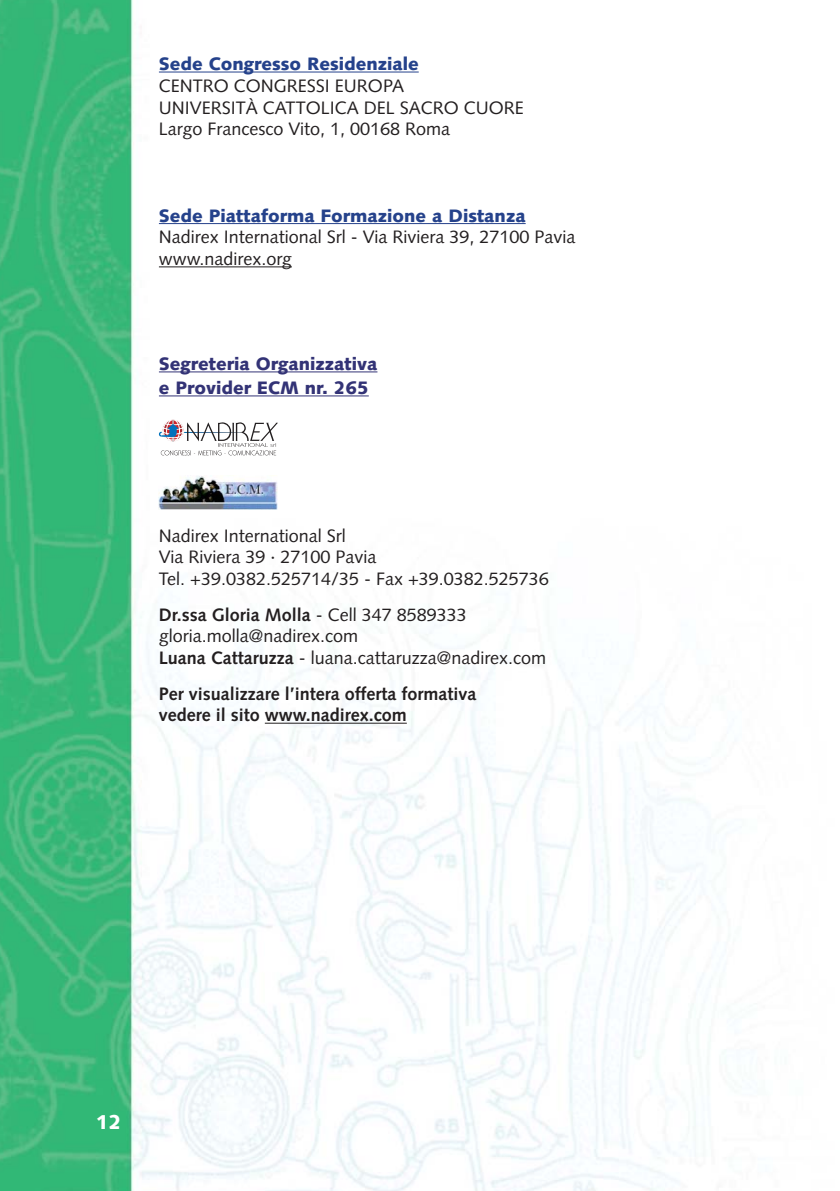
<style>
.page{position:relative;width:840px;height:1191px;background:#fff}
.page>*{position:absolute;margin:0;border:0;box-sizing:border-box;transform-origin:0 0}
.t1{font:900 20px "Syntax";color:#fff}
.t2{font:18px/21.6px "Syntax";color:#231f20}
.t3{font:700 18px/21.6px "Syntax";color:#231f20}
.t4{font:900 18px "Syntax";color:#25428b}
.t5{font:900 18px/24px "Syntax";color:#333376}
.s1{font-weight:700}
</style>
<div class="page">
<img style="left:0;top:0;width:726px;height:1191px">
<hr style="left:159px;top:72px;width:259px;height:1px;background:#25428b">
<hr style="left:159px;top:223px;width:366px;height:1px;background:#25428b">
<hr style="left:159px;top:266px;width:133px;height:1px;background:#231f20">
<hr style="left:159px;top:371px;width:218px;height:1px;background:#333376">
<hr style="left:159px;top:395px;width:209px;height:1px;background:#333376">
<hr style="left:265px;top:722px;width:141px;height:1px;background:#231f20">
<div style="left:163px;top:419px;width:20px;height:22px;border:1px solid #fff;border-radius:50%"></div>
<div style="left:166px;top:419px;width:14px;height:22px;border:1px solid #fff;border-radius:50%"></div>
<svg style="left:159px;top:420px;width:119px;height:35px"></svg>
<img style="left:159px;top:476px;width:118px;height:33px">
<p class="t4" style="left:159px;top:57px;width:261px">Sede Congresso Residenziale</p>
<p class="t2" style="left:159px;top:77px;width:366px">CENTRO CONGRESSI EUROPA<br>UNIVERSITÀ CATTOLICA DEL SACRO CUORE<br>Largo Francesco Vito, 1, 00168 Roma</p>
<p class="t4" style="left:159px;top:208px;width:368px">Sede Piattaforma Formazione a Distanza</p>
<p class="t2" style="left:159px;top:228px;width:418px">Nadirex International Srl - Via Riviera 39, 27100 Pavia www.nadirex.org</p>
<p class="t5" style="left:159px;top:354px;width:220px">Segreteria Organizzativa e Provider ECM nr. 265</p>
<p class="t2" style="left:159px;top:526px;width:391px">Nadirex International Srl<br>Via Riviera 39 · 27100 Pavia<br>Tel. +39.0382.525714/35 - Fax +39.0382.525736</p>
<p class="t2" style="left:159px;top:605px;width:388px"><span class="s1">Dr.ssa Gloria Molla</span> - Cell 347 8589333 gloria.molla@nadirex.com<br><span class="s1">Luana Cattaruzza</span> - luana.cattaruzza@nadirex.com</p>
<p class="t3" style="left:159px;top:684px;width:319px">Per visualizzare l’intera offerta formativa vedere il sito www.nadirex.com</p>
<p class="t1" style="left:96px;top:1114px;width:27px">12</p>
</div>
